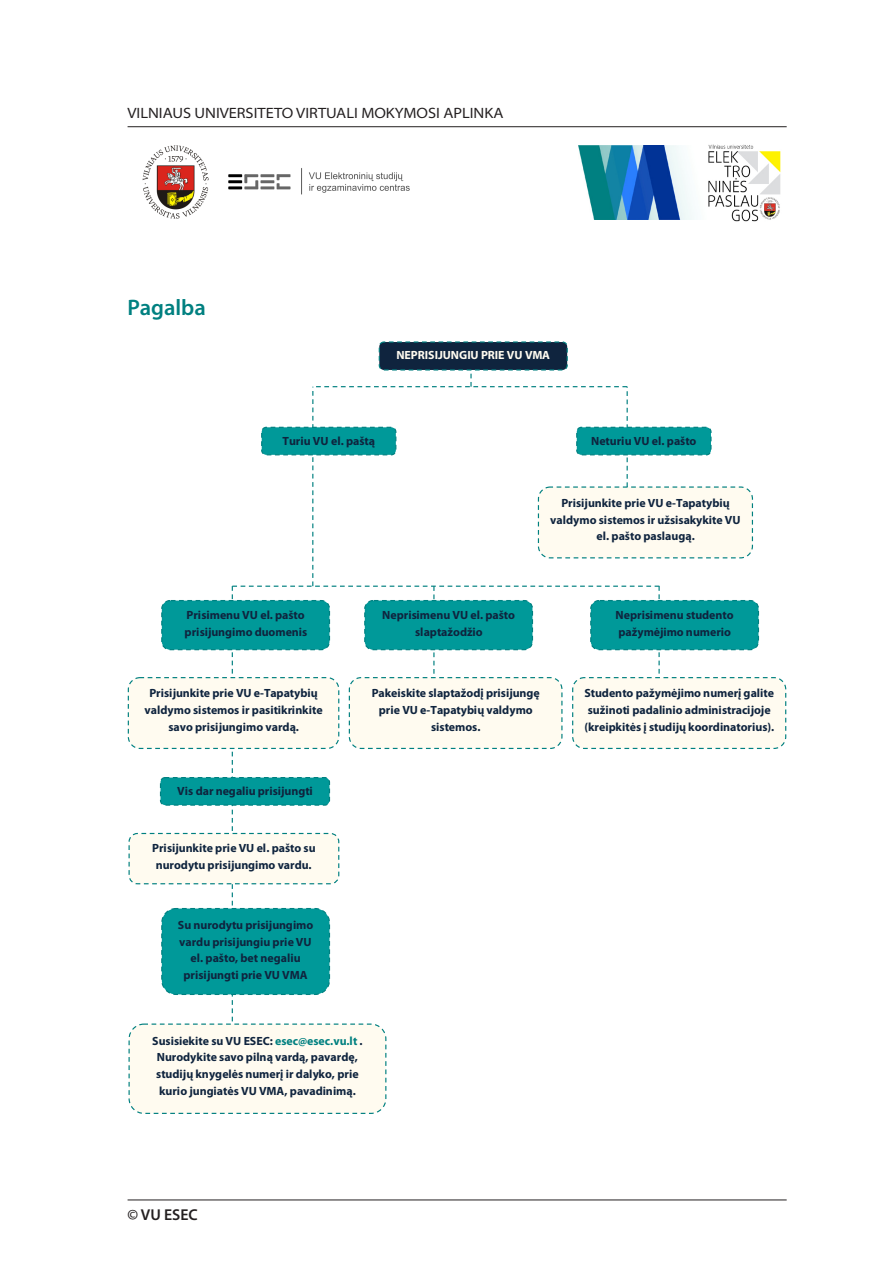
<style>
.page{position:relative;width:893px;height:1263px;background:#fff}
.page>*{position:absolute;margin:0;border:0;box-sizing:border-box;transform-origin:0 0}
.pavadinimas_mazas{font:600 22.5px "Myriad Pro";color:#008080}
.t1{font:600 15.75px "Myriad Pro";color:#231f20}
.t2{font:semi-expanded 15px "Myriad Pro";color:#231f20}
.t3{font:700 11.85px/17.1px "Myriad Pro";letter-spacing:-.005em;color:#0f243e;text-align:center}
.t4{font:700 11.85px "Myriad Pro";color:#fffbf0}
.s1{color:#008080}
</style>
<div class="page">
<img style="left:142px;top:145px;width:268px;height:74px">
<hr style="left:128px;top:126px;width:659px;height:1px;background:#231f20">
<img style="left:578px;top:146px;width:116px;height:74px">
<img style="left:708px;top:144px;width:73px;height:78px">
<hr style="left:128px;top:1199px;width:659px;height:1px;background:#231f20">
<div style="left:379px;top:342px;width:188px;height:28px;background:#0f243e;border-radius:5px"></div>
<div style="left:379px;top:341px;width:189px;height:29px;border:1px dashed #008080;border-radius:5px"></div>
<div style="left:162px;top:600px;width:167px;height:50px;background:#099;border-radius:8px"></div>
<div style="left:161px;top:600px;width:169px;height:50px;border:1px dashed #008080;border-radius:8px"></div>
<div style="left:577px;top:427px;width:134px;height:28px;background:#099;border-radius:5px"></div>
<div style="left:576px;top:427px;width:136px;height:28px;border:1px dashed #008080;border-radius:5px"></div>
<div style="left:128px;top:678px;width:211px;height:70px;background:#fffbf0;border-radius:12px"></div>
<div style="left:128px;top:677px;width:211px;height:72px;border:1px dashed #008080;border-radius:12px"></div>
<div style="left:129px;top:833px;width:210px;height:51px;background:#fffbf0;border-radius:8px"></div>
<div style="left:129px;top:833px;width:210px;height:51px;border:1px dashed #008080;border-radius:8px"></div>
<div style="left:129px;top:1024px;width:257px;height:89px;background:#fffbf0;border-radius:15px"></div>
<div style="left:129px;top:1023px;width:257px;height:91px;border:1px dashed #008080;border-radius:15px"></div>
<div style="left:162px;top:908px;width:167px;height:86px;background:#099;border-radius:14px"></div>
<div style="left:161px;top:908px;width:169px;height:87px;border:1px dashed #008080;border-radius:14px"></div>
<div style="left:538px;top:487px;width:214px;height:71px;background:#fffbf0;border-radius:12px"></div>
<div style="left:538px;top:486px;width:215px;height:72px;border:1px dashed #008080;border-radius:12px"></div>
<div style="left:160px;top:777px;width:169px;height:28px;background:#099;border-radius:5px"></div>
<div style="left:160px;top:777px;width:170px;height:29px;border:1px dashed #008080;border-radius:5px"></div>
<svg style="left:232px;top:370px;width:429px;height:713px"></svg>
<div style="left:591px;top:600px;width:167px;height:50px;background:#099;border-radius:8px"></div>
<div style="left:590px;top:600px;width:169px;height:50px;border:1px dashed #008080;border-radius:8px"></div>
<div style="left:573px;top:678px;width:213px;height:70px;background:#fffbf0;border-radius:12px"></div>
<div style="left:572px;top:677px;width:214px;height:72px;border:1px dashed #008080;border-radius:12px"></div>
<p class="t2" style="left:128px;top:104px;width:377px">VILNIAUS UNIVERSITETO VIRTUALI MOKYMOSI APLINKA</p>
<p class="pavadinimas_mazas" style="left:128px;top:293px;width:80px">Pagalba</p>
<p class="t4" style="left:396px;top:348px;width:155px">NEPRISIJUNGIU PRIE VU VMA</p>
<p class="t3" style="left:283px;top:432px;width:94px">Turiu VU el. paštą</p>
<p class="t3" style="left:591px;top:432px;width:107px">Neturiu VU el. pašto</p>
<p class="t3" style="left:550px;top:494px;width:192px">Prisijunkite prie VU e-Tapatybių valdymo sistemos ir užsisakykite VU el. pašto paslaugą.</p>
<p class="t3" style="left:185px;top:606px;width:124px;text-align:left">Prisimenu VU el. pašto prisijungimo duomenis</p>
<p class="t3" style="left:382px;top:606px;width:134px">Neprisimenu VU el. pašto slaptažodžio</p>
<p class="t3" style="left:145px;top:684px;width:180px">Prisijunkite prie VU e-Tapatybių valdymo sistemos ir pasitikrinkite savo prisijungimo vardą.</p>
<p class="t3" style="left:177px;top:782px;width:137px">Vis dar negaliu prisijungti</p>
<p class="t3" style="left:152px;top:839px;width:165px;text-align:left">Prisijunkite prie VU el. pašto su nurodytu prisijungimo vardu.</p>
<p class="t3" style="left:178px;top:916px;width:137px">Su nurodytu prisijungimo vardu prisijungiu prie VU el. pašto, bet negaliu prisijungti prie VU VMA</p>
<p class="t3" style="left:372px;top:684px;width:170px">Pakeiskite slaptažodį prisijungę prie VU e-Tapatybių valdymo sistemos.</p>
<p class="t3" style="left:152px;top:1032px;width:212px">Susisiekite su VU ESEC: <span class="s1">esec@esec.vu.lt</span> .<br>Nurodykite savo pilną vardą, pavardę, studijų knygelės numerį ir dalyko, prie kurio jungiatės VU VMA, pavadinimą.</p>
<h2 class="t1" style="left:128px;top:1204px;width:72px">© VU ESEC</h2>
<p class="t3" style="left:616px;top:606px;width:120px;text-align:left">Neprisimenu studento pažymėjimo numerio</p>
<p class="t3" style="left:584px;top:684px;width:191px;text-align:left">Studento pažymėjimo numerį galite sužinoti padalinio administracijoje (kreipkitės į studijų koordinatorius).</p>
</div>
